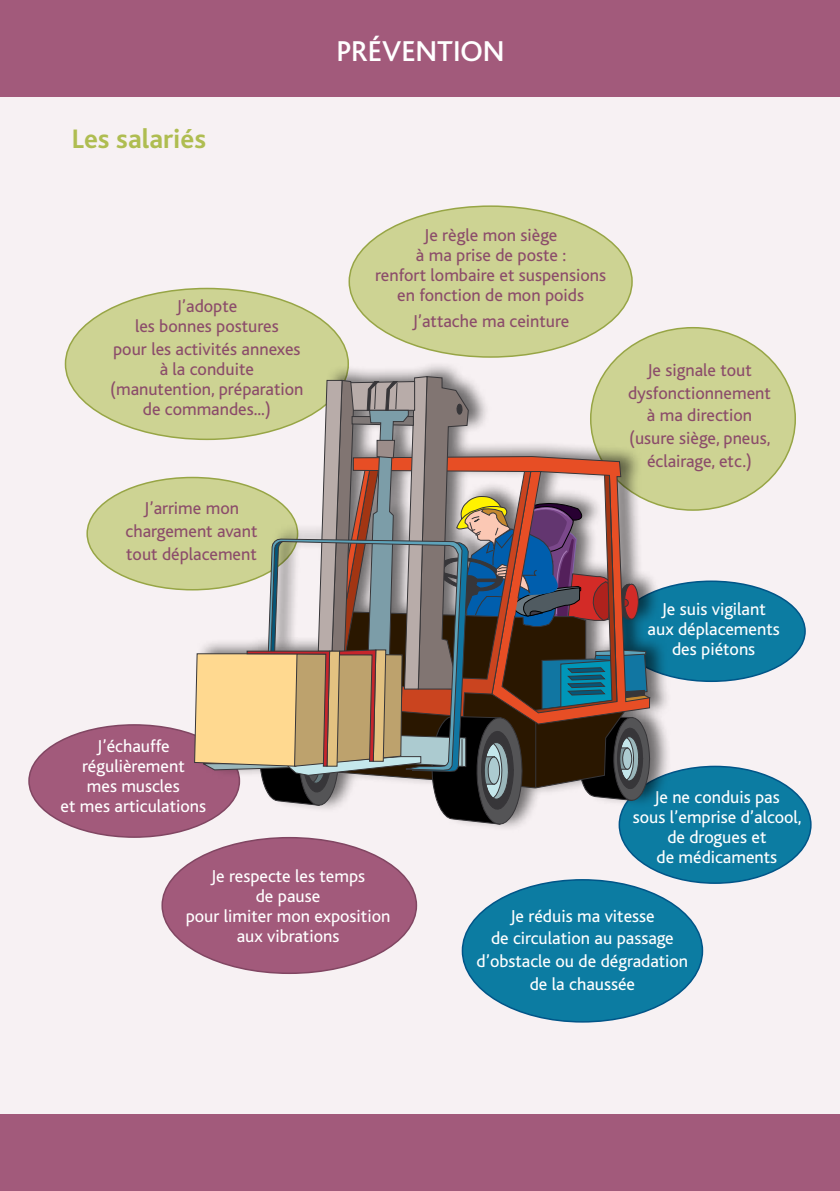
<style>
.page{position:relative;width:840px;height:1191px;background:#fff}
.page>*{position:absolute;margin:0;border:0;box-sizing:border-box;transform-origin:0 0}
.t1{font:500 30px "Bliss";color:#fff}
.t2{font:700 28px "Bliss";color:#afbd51}
.t3{font:18px/20px "Bliss";color:#8b4c6a;text-align:center}
.t4{font:18px/20px "Bliss";color:#fff;text-align:center}
</style>
<div class="page">
<div style="left:0;top:74px;width:839px;height:1051px;background:#f7f1f3"></div>
<div style="left:0;top:0;width:839px;height:96px;background:#a25a7b"></div>
<div style="left:0;top:1114px;width:839px;height:77px;background:#a25a7b"></div>
<div style="left:29px;top:725px;width:210px;height:112px;background:#a25a7b;border-radius:50%"></div>
<div style="left:349px;top:206px;width:282px;height:151px;background:#cdd393;border-radius:50%"></div>
<div style="left:590px;top:328px;width:204px;height:182px;background:#cdd393;border-radius:50%"></div>
<div style="left:65px;top:288px;width:283px;height:151px;background:#cdd393;border-radius:50%"></div>
<div style="left:462px;top:879px;width:240px;height:142px;background:#0c7ca2;border-radius:50%"></div>
<div style="left:87px;top:477px;width:210px;height:113px;background:#cdd393;border-radius:50%"></div>
<div style="left:617px;top:581px;width:187px;height:100px;background:#0c7ca2;border-radius:50%"></div>
<div style="left:162px;top:837px;width:254px;height:136px;background:#a25a7b;border-radius:50%"></div>
<div style="left:619px;top:766px;width:191px;height:117px;background:#0c7ca2;border-radius:50%"></div>
<div style="left:193px;top:361px;width:479px;height:471px;background:#000;opacity:.55"></div>
<svg style="left:194px;top:376px;width:455px;height:448px"></svg>
<h2 class="t2" style="left:72px;top:124px;width:136px">Les salariés</h2>
<p class="t3" style="left:135px;top:296px;width:145px">J’adopte<br>les bonnes postures</p>
<p class="t3" style="left:110px;top:339px;width:194px">pour les activités annexes à la conduite (manutention, préparation de commandes...)</p>
<p class="t3" style="left:125px;top:497px;width:133px;line-height:22.8px">J’arrime mon chargement avant tout déplacement</p>
<p class="t4" style="left:61px;top:736px;width:147px">J’échauffe régulièrement<br>mes muscles<br>et mes articulations</p>
<h1 class="t1" style="left:336px;top:36px;width:170px">PRÉVENTION</h1>
<p class="t3" style="left:375px;top:225px;width:232px">Je règle mon siège<br>à ma prise de poste :<br>renfort lombaire et suspensions en fonction de mon poids</p>
<p class="t3" style="left:412px;top:311px;width:158px">J’attache ma ceinture</p>
<p class="t3" style="left:627px;top:359px;width:144px;line-height:22.8px">Je signale tout dysfonctionnement à ma direction (usure siège, pneus, éclairage, etc.)</p>
<p class="t4" style="left:647px;top:599px;width:134px">Je suis vigilant aux déplacements des piétons</p>
<p class="t4" style="left:632px;top:787px;width:170px">Je ne conduis pas<br>sous l’emprise d’alcool, de drogues et<br>de médicaments</p>
<p class="t4" style="left:186px;top:866px;width:206px">Je respecte les temps<br>de pause<br>pour limiter mon exposition aux vibrations</p>
<p class="t4" style="left:476px;top:904px;width:213px;line-height:22.8px">Je réduis ma vitesse<br>de circulation au passage d’obstacle ou de dégradation de la chaussée</p>
</div>
